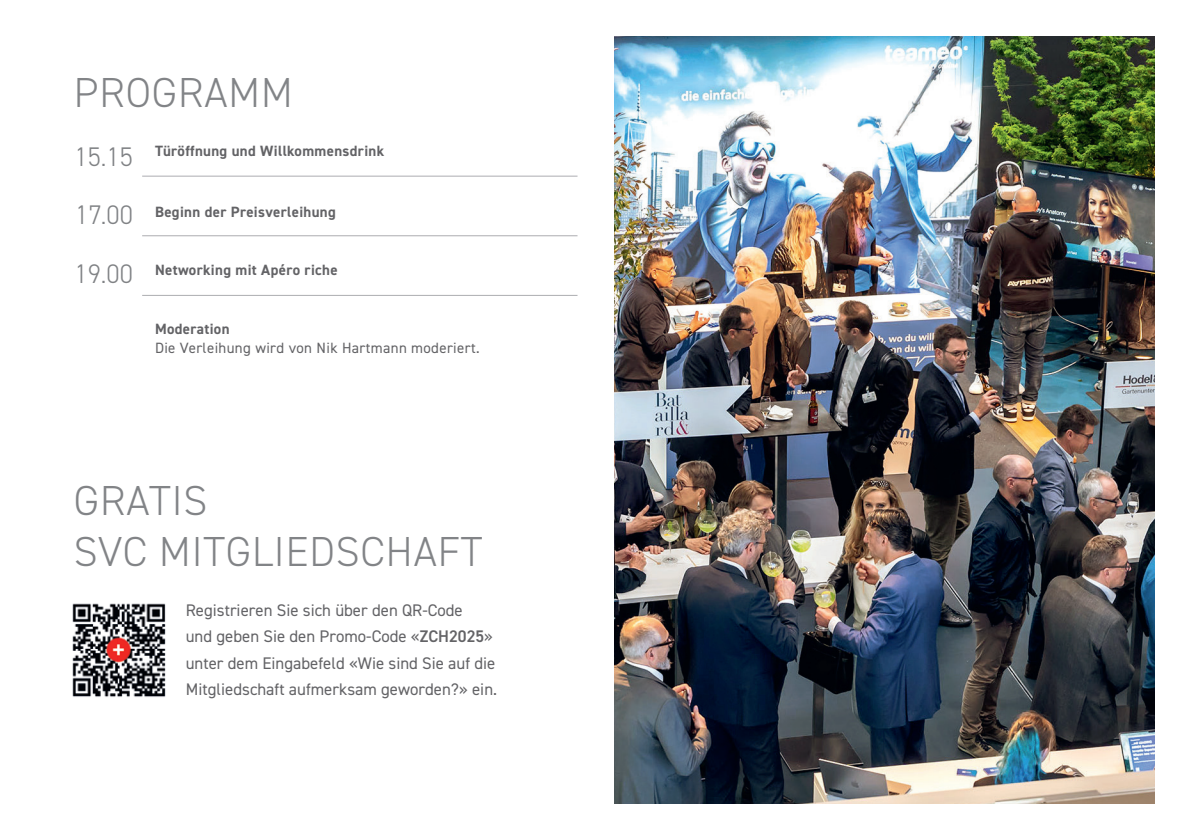
<style>
.page{position:relative;width:1191px;height:840px;background:#fff}
.page>*{position:absolute;margin:0;border:0;box-sizing:border-box;transform-origin:0 0}
.t1{font:300 42px/50.4px "DIN2014";letter-spacing:.02em;color:#828487}
.t2{font:300 27px/58.4px "DIN2014";color:#808285;text-align:justify}
.t3{font:16.8px/26.2px "DIN2014";color:#636366}
.t4{font:700 14.8px "DIN2014";letter-spacing:.025em;color:#636366}
.t5{font:14.8px "DIN2014";letter-spacing:.025em;color:#636366}
.s1{font-weight:600}
</style>
<div class="page">
<hr style="left:142px;top:176px;width:435px;height:1px;background:#acadb1">
<hr style="left:142px;top:235px;width:435px;height:1px;background:#acadb1">
<hr style="left:142px;top:295px;width:435px;height:1px;background:#acadb1">
<img style="left:72px;top:603px;width:94px;height:94px">
<img style="left:614px;top:37px;width:540px;height:765px">
<h1 class="t1" style="left:74px;top:67px;width:220px">PROGRAMM</h1>
<h2 class="t2" style="left:74px;top:127px;width:60px">15.15<br>17.00<br>19.00</h2>
<p class="t4" style="left:155px;top:141px;width:231px">Türöffnung und Willkommensdrink</p>
<p class="t4" style="left:155px;top:201px;width:182px">Beginn der Preisverleihung</p>
<p class="t4" style="left:155px;top:260px;width:184px">Networking mit Apéro riche</p>
<p class="t4" style="left:155px;top:318px;width:76px">Moderation</p>
<p class="t5" style="left:155px;top:338px;width:326px">Die Verleihung wird von Nik Hartmann moderiert.</p>
<h1 class="t1" style="left:74px;top:475px;width:410px">GRATIS<br>SVC MITGLIEDSCHAFT</h1>
<p class="t3" style="left:186px;top:596px;width:313px">Registrieren Sie sich über den QR-Code<br>und geben Sie den Promo-Code «<span class="s1">ZCH2025</span>» unter dem Eingabefeld «Wie sind Sie auf die Mitgliedschaft aufmerksam geworden?» ein.</p>
</div>
